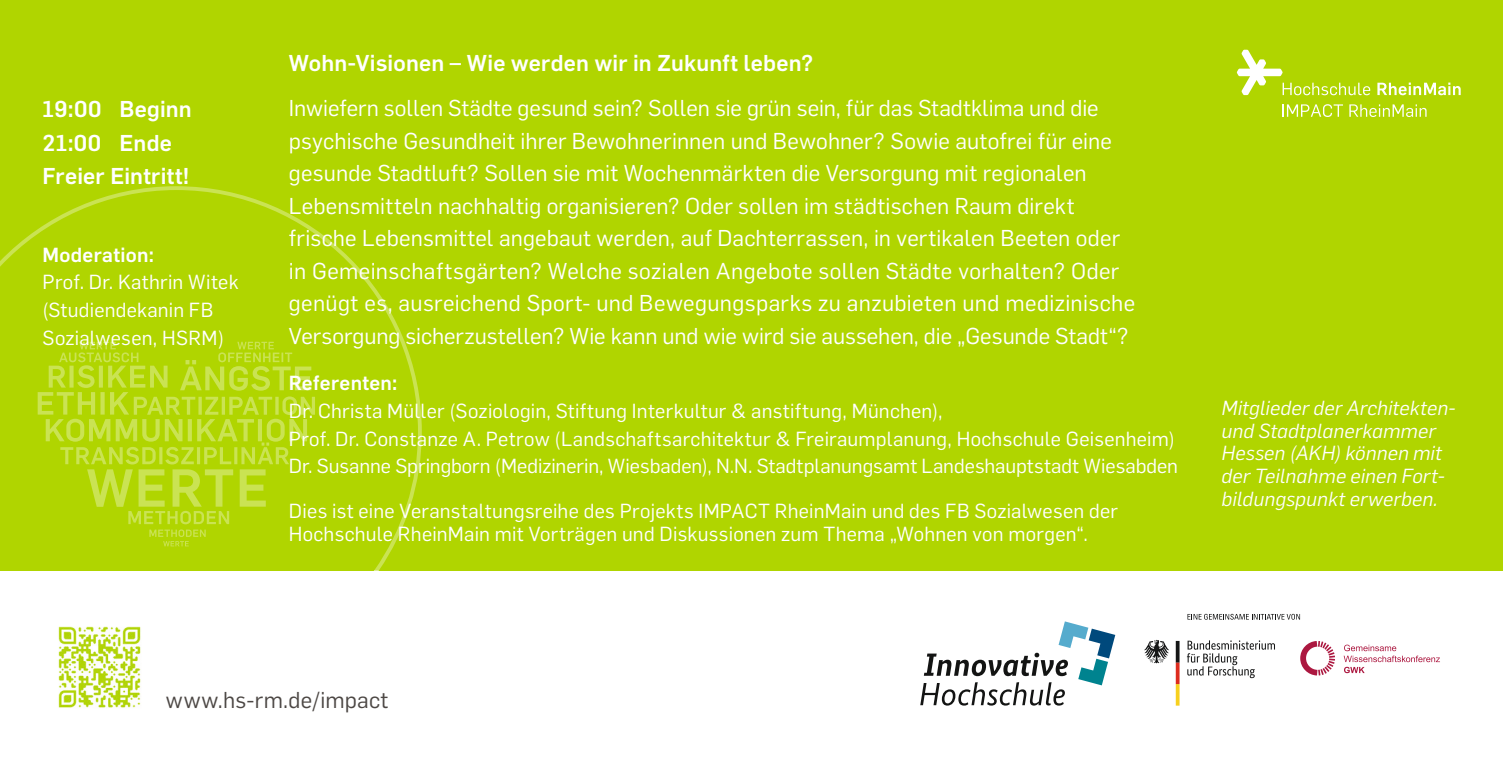
<style>
.page{position:relative;width:1503px;height:759px;background:#fff}
.page>*{position:absolute;margin:0;border:0;box-sizing:border-box;transform-origin:0 0}
.t1{font:22.5px/32.5px "Flama";letter-spacing:.01em;color:#fff}
.t2{font:500 22.5px "Flama";letter-spacing:.01em;color:#fff}
.t3{font:22.5px "Flama";letter-spacing:.01em;color:#4c4744}
.t4{font:20px/27.5px "Flama";letter-spacing:.01em;color:#fff}
.t5{font:italic 20px/22.5px "Flama";letter-spacing:.01em;color:#fff}
.t6{font:500 20px "Flama";letter-spacing:.015em;color:#fff}
</style>
<div class="page">
<div style="left:0;top:0;width:1502px;height:570px;background:#b0d500"></div>
<svg style="left:0;top:186px;width:422px;height:384px"></svg>
<svg style="left:38px;top:341px;width:277px;height:205px"></svg>
<svg style="left:1236px;top:50px;width:134px;height:45px"></svg>
<svg style="left:1377px;top:82px;width:83px;height:13px"></svg>
<svg style="left:1282px;top:104px;width:60px;height:13px"></svg>
<svg style="left:1349px;top:104px;width:77px;height:13px"></svg>
<img style="left:58px;top:626px;width:83px;height:82px">
<svg style="left:1186px;top:640px;width:88px;height:38px"></svg>
<svg style="left:1144px;top:639px;width:25px;height:24px"></svg>
<svg style="left:1175px;top:640px;width:4px;height:65px"></svg>
<svg style="left:1187px;top:613px;width:113px;height:6px"></svg>
<svg style="left:920px;top:621px;width:195px;height:84px"></svg>
<svg style="left:1300px;top:641px;width:139px;height:34px"></svg>
<p class="t2" style="left:43px;top:93px;width:151px">19:00 Beginn</p>
<p class="t2" style="left:43px;top:126px;width:131px">21:00 Ende</p>
<p class="t2" style="left:43px;top:160px;width:148px">Freier Eintritt!</p>
<p class="t6" style="left:43px;top:240px;width:113px">Moderation:</p>
<p class="t4" style="left:43px;top:267px;width:198px">Prof. Dr. Kathrin Witek (Studiendekanin FB<br>Sozialwesen, HSRM)</p>
<p class="t2" style="left:289px;top:47px;width:526px">Wohn-Visionen – Wie werden wir in Zukunft leben?</p>
<p class="t1" style="left:289px;top:90px;width:848px">Inwiefern sollen Städte gesund sein? Sollen sie grün sein, für das Stadtklima und die psychische Gesundheit ihrer Bewohnerinnen und Bewohner? Sowie autofrei für eine gesunde Stadtluft? Sollen sie mit Wochenmärkten die Versorgung mit regionalen Lebensmitteln nachhaltig organisieren? Oder sollen im städtischen Raum direkt frische Lebensmittel angebaut werden, auf Dachterrassen, in vertikalen Beeten oder in Gemeinschaftsgärten? Welche sozialen Angebote sollen Städte vorhalten? Oder genügt es, ausreichend Sport- und Bewegungsparks zu anzubieten und medizinische Versorgung sicherzustellen? Wie kann und wie wird sie aussehen, die „Gesunde Stadt“?</p>
<p class="t6" style="left:289px;top:369px;width:110px">Referenten:</p>
<p class="t4" style="left:289px;top:396px;width:890px">Dr. Christa Müller (Soziologin, Stiftung Interkultur &amp; anstiftung, München),<br>Prof. Dr. Constanze A. Petrow (Landschaftsarchitektur &amp; Freiraumplanung, Hochschule Geisenheim)<br>Dr. Susanne Springborn (Medizinerin, Wiesbaden), N.N. Stadtplanungsamt Landeshauptstadt Wiesabden</p>
<p class="t4" style="left:289px;top:498px;width:830px;line-height:22.5px">Dies ist eine Veranstaltungsreihe des Projekts IMPACT RheinMain und des FB Sozialwesen der<br>Hochschule RheinMain mit Vorträgen und Diskussionen zum Thema „Wohnen von morgen“.</p>
<p class="t5" style="left:1221px;top:396px;width:236px">Mitglieder der Architekten&shy;und Stadtplanerkammer<br>Hessen (AKH) können mit der Teilnahme einen Fort&shy;bildungspunkt erwerben.</p>
<p class="t3" style="left:166px;top:684px;width:224px">www.hs-rm.de/impact</p>
</div>
